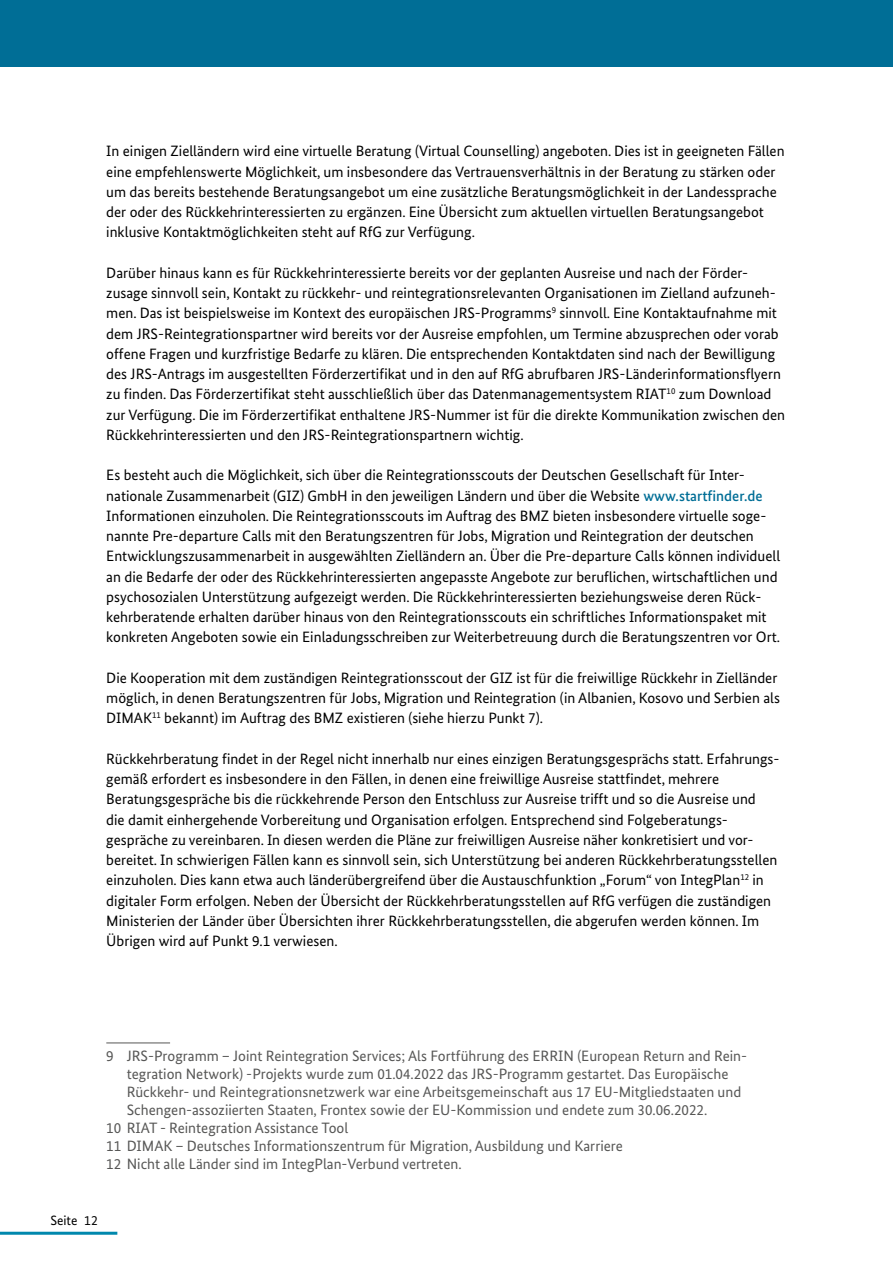
<style>
.page{position:relative;width:893px;height:1263px;background:#fff}
.page>*{position:absolute;margin:0;border:0;box-sizing:border-box;transform-origin:0 0}
.t1{font:15px/20.2px "Bundes Sans";color:#000}
.t2{font:15px "Bundes Sans";color:#575756}
.t3{font:13.5px "Bundes Sans";color:#000}
.s1{font-weight:500;color:#006e96}
</style>
<div class="page">
<hr style="left:0;top:1232px;width:117px;height:3px;background:#0088ad">
<div style="left:0;top:0;width:893px;height:67px;background:#006e96"></div>
<hr style="left:106px;top:1042px;width:64px;height:1px;background:#575756">
<p class="t1" style="left:106px;top:141px;width:680px">In einigen Zielländern wird eine virtuelle Beratung (Virtual Counselling) angeboten. Dies ist in geeigneten Fällen eine empfehlenswerte Möglichkeit, um insbesondere das Vertrauensverhältnis in der Beratung zu stärken oder um das bereits bestehende Beratungsangebot um eine zusätzliche Beratungsmöglichkeit in der Landessprache der oder des Rückkehrinteressierten zu ergänzen. Eine Übersicht zum aktuellen virtuellen Beratungsangebot inklusive Kontaktmöglichkeiten steht auf RfG zur Verfügung.</p>
<p class="t1" style="left:106px;top:262px;width:680px">Darüber hinaus kann es für Rückkehrinteressierte bereits vor der geplanten Ausreise und nach der Förder&shy;zusage sinnvoll sein, Kontakt zu rückkehr- und reintegrationsrelevanten Organisationen im Zielland aufzuneh&shy;men. Das ist beispielsweise im Kontext des europäischen JRS-Programms<sup>9</sup> sinnvoll. Eine Kontaktaufnahme mit dem JRS-Reintegrationspartner wird bereits vor der Ausreise empfohlen, um Termine abzusprechen oder vorab offene Fragen und kurzfristige Bedarfe zu klären. Die entsprechenden Kontaktdaten sind nach der Bewilligung des JRS-Antrags im ausgestellten Förderzertifikat und in den auf RfG abrufbaren JRS-Länderinformationsflyern zu finden. Das Förderzertifikat steht ausschließlich über das Datenmanagementsystem RIAT<sup>10</sup> zum Download zur Verfügung. Die im Förderzertifikat enthaltene JRS-Nummer ist für die direkte Kommunikation zwischen den Rückkehrinteressierten und den JRS-Reintegrationspartnern wichtig.</p>
<p class="t1" style="left:106px;top:465px;width:675px">Es besteht auch die Möglichkeit, sich über die Reintegrationsscouts der Deutschen Gesellschaft für Inter&shy;nationale Zusammenarbeit (GIZ) GmbH in den jeweiligen Ländern und über die Website <span class="s1">www.startfinder.de </span>Informationen einzuholen. Die Reintegrationsscouts im Auftrag des BMZ bieten insbesondere virtuelle soge&shy;nannte Pre-departure Calls mit den Beratungszentren für Jobs, Migration und Reintegration der deutschen Entwicklungszusammenarbeit in ausgewählten Zielländern an. Über die Pre-departure Calls können individuell an die Bedarfe der oder des Rückkehrinteressierten angepasste Angebote zur beruflichen, wirtschaftlichen und psychosozialen Unterstützung aufgezeigt werden. Die Rückkehrinteressierten beziehungsweise deren Rück&shy;kehrberatende erhalten darüber hinaus von den Reintegrationsscouts ein schriftliches Informationspaket mit konkreten Angeboten sowie ein Einladungsschreiben zur Weiterbetreuung durch die Beratungszentren vor Ort.</p>
<p class="t1" style="left:106px;top:667px;width:675px">Die Kooperation mit dem zuständigen Reintegrationsscout der GIZ ist für die freiwillige Rückkehr in Zielländer möglich, in denen Beratungszentren für Jobs, Migration und Reintegration (in Albanien, Kosovo und Serbien als<br>DIMAK<sup>11</sup> bekannt) im Auftrag des BMZ existieren (siehe hierzu Punkt 7).</p>
<p class="t1" style="left:106px;top:748px;width:675px">Rückkehrberatung findet in der Regel nicht innerhalb nur eines einzigen Beratungsgesprächs statt. Erfahrungs&shy;gemäß erfordert es insbesondere in den Fällen, in denen eine freiwillige Ausreise stattfindet, mehrere Beratungsgespräche bis die rückkehrende Person den Entschluss zur Ausreise trifft und so die Ausreise und<br>die damit einhergehende Vorbereitung und Organisation erfolgen. Entsprechend sind Folgeberatungs&shy;gespräche zu vereinbaren. In diesen werden die Pläne zur freiwilligen Ausreise näher konkretisiert und vor&shy;bereitet. In schwierigen Fällen kann es sinnvoll sein, sich Unterstützung bei anderen Rückkehrberatungsstellen einzuholen. Dies kann etwa auch länderübergreifend über die Austauschfunktion „Forum“ von IntegPlan<sup>12</sup> in digitaler Form erfolgen. Neben der Übersicht der Rückkehrberatungsstellen auf RfG verfügen die zuständigen Ministerien der Länder über Übersichten ihrer Rückkehrberatungsstellen, die abgerufen werden können. Im Übrigen wird auf Punkt 9.1 verwiesen.</p>
<p class="t2" style="left:106px;top:1047px;width:642px">9 JRS-Programm – Joint Reintegration Services; Als Fortführung des ERRIN (European Return and Rein-</p>
<p class="t2" style="left:127px;top:1065px;width:603px">tegration Network) -Projekts wurde zum 01.04.2022 das JRS-Programm gestartet. Das Europäische</p>
<p class="t2" style="left:127px;top:1083px;width:616px">Rückkehr- und Reintegrationsnetzwerk war eine Arbeitsgemeinschaft aus 17 EU-Mitgliedstaaten und</p>
<p class="t2" style="left:127px;top:1101px;width:582px">Schengen-assoziierten Staaten, Frontex sowie der EU-Kommission und endete zum 30.06.2022.</p>
<p class="t2" style="left:106px;top:1119px;width:243px">10 RIAT - Reintegration Assistance Tool</p>
<p class="t2" style="left:106px;top:1137px;width:518px">11 DIMAK – Deutsches Informationszentrum für Migration, Ausbildung und Karriere</p>
<p class="t2" style="left:106px;top:1155px;width:357px">12 Nicht alle Länder sind im IntegPlan-Verbund vertreten.</p>
<p class="t3" style="left:50px;top:1212px;width:49px">Seite 12</p>
</div>
